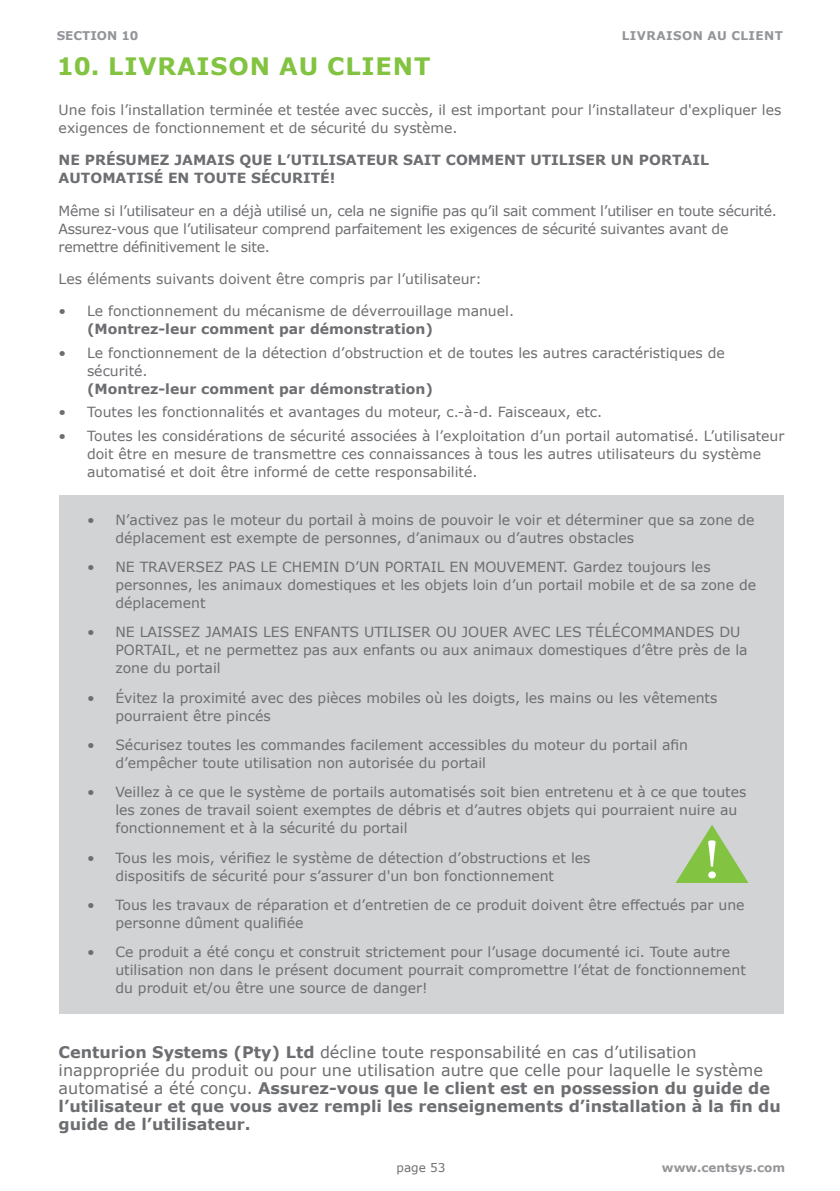
<style>
.page{position:relative;width:840px;height:1191px;background:#fff}
.page>*{position:absolute;margin:0;border:0;box-sizing:border-box;transform-origin:0 0}
.t1{font:700 24px "Verdana";letter-spacing:.035em;color:#82c341}
.t2{font:700 16px/18px "Verdana";color:#6d6e71}
.t3{font:14px/18px "Verdana";color:#6d6e71}
.t4{font:14px/18px "Verdana";letter-spacing:-.02em;color:#6d6e71}
.t5{font:700 14px/18px "Verdana";color:#6d6e71}
.t6{font:700 12px "Verdana";color:#939598}
.t7{font:700 12px "Verdana";letter-spacing:.035em;color:#939598}
.t8{font:12px "Verdana";color:#6d6e71}
.s1{font-weight:400}
</style>
<div class="page">
<div style="left:60px;top:495px;width:723px;height:518px;background:#d1d3d4"></div>
<svg style="left:675px;top:824px;width:73px;height:59px;background:#aecd92"></svg>
<p class="t6" style="left:57px;top:27px;width:83px">SECTION 10</p>
<p class="t7" style="left:621px;top:27px;width:162px">LIVRAISON AU CLIENT</p>
<h1 class="t1" style="left:57px;top:49px;width:375px">10. LIVRAISON AU CLIENT</h1>
<p class="t3" style="left:59px;top:101px;width:723px">Une fois l’installation terminée et testée avec succès, il est important pour l’installateur d'expliquer les exigences de fonctionnement et de sécurité du système.</p>
<p class="t5" style="left:59px;top:151px;width:651px">NE PRÉSUMEZ JAMAIS QUE L’UTILISATEUR SAIT COMMENT UTILISER UN PORTAIL<br>AUTOMATISÉ EN TOUTE SÉCURITÉ!</p>
<p class="t4" style="left:59px;top:201px;width:719px">Même si l’utilisateur en a déjà utilisé un, cela ne signifie pas qu’il sait comment l’utiliser en toute sécurité.<br>Assurez-vous que l’utilisateur comprend parfaitement les exigences de sécurité suivantes avant de remettre définitivement le site.</p>
<p class="t3" style="left:59px;top:270px;width:424px">Les éléments suivants doivent être compris par l’utilisateur:</p>
<p class="t3" style="left:59px;top:302px;width:457px">• Le fonctionnement du mécanisme de déverrouillage manuel.</p>
<p class="t5" style="left:87px;top:320px;width:347px">(Montrez-leur comment par démonstration)</p>
<p class="t3" style="left:87px;top:343px;width:639px;text-indent:-28px">• Le fonctionnement de la détection d’obstruction et de toutes les autres caractéristiques de sécurité.</p>
<p class="t5" style="left:87px;top:379px;width:347px">(Montrez-leur comment par démonstration)</p>
<p class="t3" style="left:59px;top:403px;width:545px">• Toutes les fonctionnalités et avantages du moteur, c.-à-d. Faisceaux, etc.</p>
<p class="t3" style="left:87px;top:427px;width:698px;text-indent:-28px">• Toutes les considérations de sécurité associées à l’exploitation d’un portail automatisé. L’utilisateur doit être en mesure de transmettre ces connaissances à tous les autres utilisateurs du système automatisé et doit être informé de cette responsabilité.</p>
<p class="t3" style="left:115px;top:510px;width:640px;text-indent:-28px">• N’activez pas le moteur du portail à moins de pouvoir le voir et déterminer que sa zone de déplacement est exempte de personnes, d’animaux ou d’autres obstacles</p>
<p class="t3" style="left:115px;top:557px;width:641px;text-indent:-28px">• NE TRAVERSEZ PAS LE CHEMIN D’UN PORTAIL EN MOUVEMENT. Gardez toujours les personnes, les animaux domestiques et les objets loin d’un portail mobile et de sa zone de déplacement</p>
<p class="t3" style="left:115px;top:623px;width:633px;text-indent:-28px">• NE LAISSEZ JAMAIS LES ENFANTS UTILISER OU JOUER AVEC LES TÉLÉCOMMANDES DU<br>PORTAIL, et ne permettez pas aux enfants ou aux animaux domestiques d’être près de la zone du portail</p>
<p class="t3" style="left:115px;top:688px;width:603px;text-indent:-28px">• Évitez la proximité avec des pièces mobiles où les doigts, les mains ou les vêtements pourraient être pincés</p>
<p class="t3" style="left:115px;top:735px;width:574px;text-indent:-28px">• Sécurisez toutes les commandes facilement accessibles du moteur du portail afin d’empêcher toute utilisation non autorisée du portail</p>
<p class="t3" style="left:115px;top:783px;width:632px;text-indent:-28px">• Veillez à ce que le système de portails automatisés soit bien entretenu et à ce que toutes les zones de travail soient exemptes de débris et d’autres objets qui pourraient nuire au fonctionnement et à la sécurité du portail</p>
<p class="t3" style="left:87px;top:848px;width:504px;text-align:center">• Tous les mois, vérifiez le système de détection d’obstructions et les dispositifs de sécurité pour s’assurer d'un bon fonctionnement</p>
<p class="t3" style="left:115px;top:896px;width:630px;text-indent:-28px">• Tous les travaux de réparation et d’entretien de ce produit doivent être effectués par une personne dûment qualifiée</p>
<p class="t3" style="left:115px;top:943px;width:631px;text-indent:-28px">• Ce produit a été conçu et construit strictement pour l’usage documenté ici. Toute autre utilisation non dans le présent document pourrait compromettre l’état de fonctionnement du produit et/ou être une source de danger!</p>
<p class="t2" style="left:59px;top:1042px;width:723px">Centurion Systems (Pty) Ltd <span class="s1">décline toute responsabilité en cas d’utilisation inappropriée du produit ou pour une utilisation autre que celle pour laquelle le système automatisé a été conçu.</span> Assurez-vous que le client est en possession du guide de l’utilisateur et que vous avez rempli les renseignements d’installation à la fin du guide de l’utilisateur.</p>
<p class="t8" style="left:396px;top:1159px;width:50px">page 53</p>
<p class="t6" style="left:661px;top:1159px;width:124px">www.centsys.com</p>
</div>
